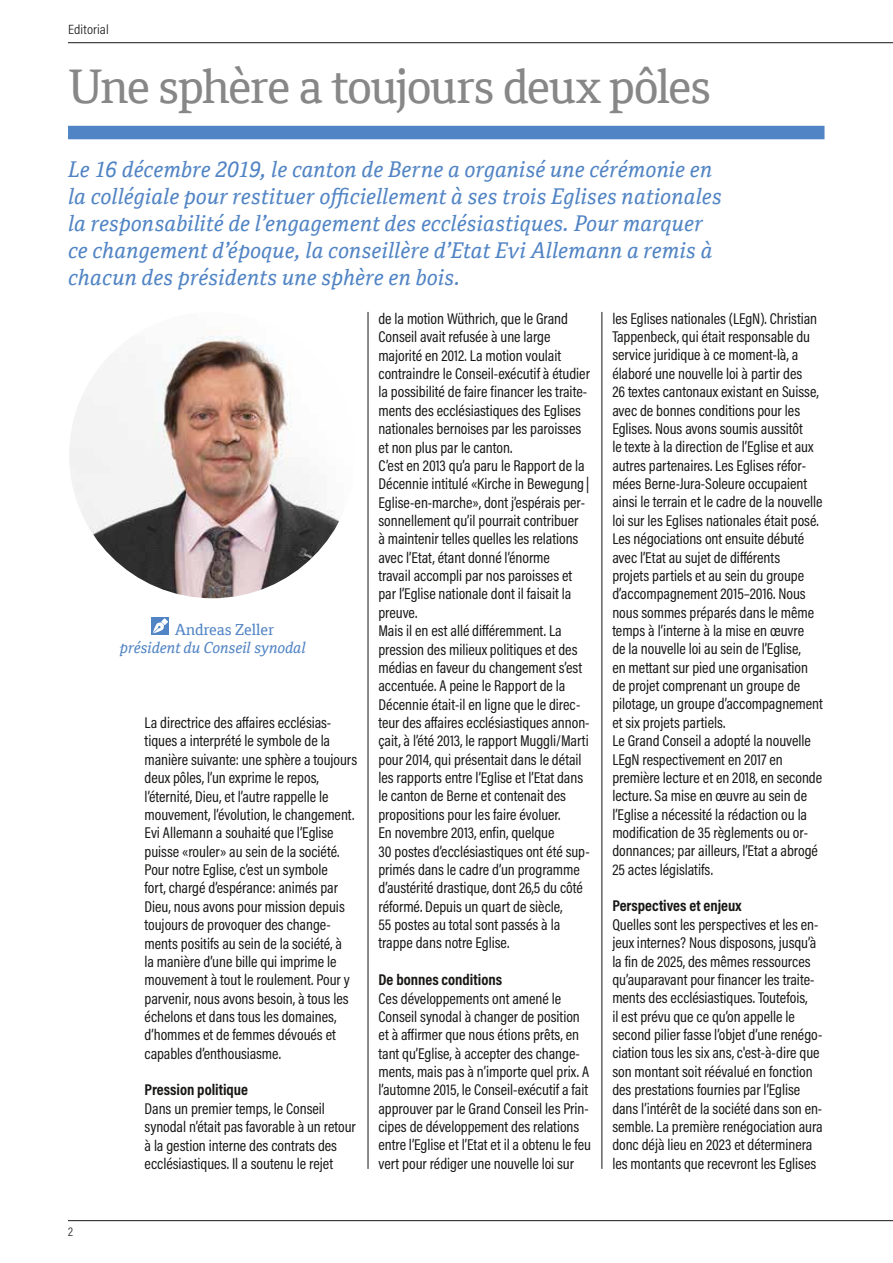
<style>
.page{position:relative;width:893px;height:1263px;background:#fff}
.page>*{position:absolute;margin:0;border:0;box-sizing:border-box;transform-origin:0 0}
.t1{font:46.5px "Cordale";letter-spacing:-.035em;color:#868786}
.t2{font:italic 21.75px/27px "Cordale";letter-spacing:.01em;color:#5184c4}
.t3{font:15.75px/18.3px "Acumin Pro Cond";letter-spacing:-.005em;color:#181716}
.t4{font:700 15.75px "Acumin Pro Cond";letter-spacing:-.005em;color:#181716}
.t5{font:italic 15.3px "Cordale";color:#5184c4}
.t6{font:15.3px "Cordale";color:#5184c4}
.t7{font:300 13.5px "Acumin Pro Cond";letter-spacing:.01em;color:#181716;scale:1.1 1}
.t8{font:300 12.75px "Acumin Pro Cond";color:#181716}
</style>
<div class="page">
<hr style="left:68px;top:1220px;width:825px;height:1px;background:#181716">
<hr style="left:68px;top:42px;width:825px;height:1px;background:#181716">
<img style="left:69px;top:312px;width:286px;height:286px;border-radius:143px">
<div style="left:68px;top:126px;width:756px;height:13px;background:#5184c4"></div>
<div style="left:151px;top:617px;width:18px;height:17px;background:#5184c4"></div>
<svg style="left:152px;top:622px;width:12px;height:12px"></svg>
<svg style="left:161px;top:618px;width:7px;height:7px"></svg>
<hr style="left:368px;top:312px;width:1px;height:857px;background:#181716">
<hr style="left:602px;top:312px;width:1px;height:857px;background:#181716">
<p class="t7" style="left:68px;top:21px;width:39px">Editorial</p>
<h1 class="t1" style="left:68px;top:60px;width:645px">Une sphère a toujours deux pôles</h1>
<p class="t2" style="left:68px;top:156px;width:655px">Le 16 décembre 2019, le canton de Berne a organisé une cérémonie en la collégiale pour restituer officiellement à ses trois Eglises nationales la responsabilité de l’engagement des ecclésiastiques. Pour marquer ce changement d’époque, la conseillère d’Etat Evi Allemann a remis à chacun des présidents une sphère en bois.</p>
<p class="t8" style="left:68px;top:1224px;width:6px">2</p>
<p class="t6" style="left:175px;top:620px;width:101px">Andreas Zeller</p>
<p class="t5" style="left:120px;top:639px;width:187px">président du Conseil synodal</p>
<p class="t3" style="left:145px;top:713px;width:214px">La directrice des affaires ecclésias&shy;tiques a interprété le symbole de la manière suivante: une sphère a toujours deux pôles, l’un exprime le repos, l’éternité, Dieu, et l’autre rappelle le mouvement, l’évolution, le changement.<br>Evi Allemann a souhaité que l’Eglise puisse «rouler» au sein de la société.<br>Pour notre Eglise, c’est un symbole<br>fort, chargé d’espérance: animés par Dieu, nous avons pour mission depuis toujours de provoquer des change&shy;ments positifs au sein de la société, à<br>la manière d’une bille qui imprime le mouvement à tout le roulement. Pour y parvenir, nous avons besoin, à tous les échelons et dans tous les domaines, d’hommes et de femmes dévoués et capables d’enthousiasme.</p>
<p class="t4" style="left:145px;top:1079px;width:105px">Pression politique</p>
<p class="t3" style="left:145px;top:1099px;width:213px">Dans un premier temps, le Conseil synodal n’était pas favorable à un retour à la gestion interne des contrats des ecclésiastiques. Il a soutenu le rejet</p>
<p class="t3" style="left:378px;top:309px;width:213px">de la motion Wüthrich, que le Grand Conseil avait refusée à une large majorité en 2012. La motion voulait contraindre le Conseil-exécutif à étudier la possibilité de faire financer les traite&shy;ments des ecclésiastiques des Eglises nationales bernoises par les paroisses et non plus par le canton.<br>C’est en 2013 qu’a paru le Rapport de la Décennie intitulé «Kirche in Bewegung | Eglise-en-marche», dont j’espérais per&shy;sonnellement qu’il pourrait contribuer<br>à maintenir telles quelles les relations avec l’Etat, étant donné l’énorme<br>travail accompli par nos paroisses et par l’Eglise nationale dont il faisait la preuve.<br>Mais il en est allé différemment. La pression des milieux politiques et des médias en faveur du changement s’est accentuée. A peine le Rapport de la Décennie était-il en ligne que le direc&shy;teur des affaires ecclésiastiques annon&shy;çait, à l’été 2013, le rapport Muggli/Marti pour 2014, qui présentait dans le détail les rapports entre l’Eglise et l’Etat dans le canton de Berne et contenait des propositions pour les faire évoluer.<br>En novembre 2013, enfin, quelque<br>30 postes d’ecclésiastiques ont été sup&shy;primés dans le cadre d’un programme d’austérité drastique, dont 26,5 du côté réformé. Depuis un quart de siècle,<br>55 postes au total sont passés à la trappe dans notre Eglise.</p>
<p class="t4" style="left:378px;top:969px;width:125px">De bonnes conditions</p>
<p class="t3" style="left:378px;top:988px;width:214px">Ces développements ont amené le Conseil synodal à changer de position et à affirmer que nous étions prêts, en tant qu’Eglise, à accepter des change&shy;ments, mais pas à n’importe quel prix. A l’automne 2015, le Conseil-exécutif a fait approuver par le Grand Conseil les Prin&shy;cipes de développement des relations entre l’Eglise et l’Etat et il a obtenu le feu vert pour rédiger une nouvelle loi sur</p>
<p class="t3" style="left:612px;top:309px;width:212px">les Eglises nationales (LEgN). Christian Tappenbeck, qui était responsable du service juridique à ce moment-là, a élaboré une nouvelle loi à partir des<br>26 textes cantonaux existant en Suisse, avec de bonnes conditions pour les Eglises. Nous avons soumis aussitôt<br>le texte à la direction de l’Eglise et aux autres partenaires. Les Eglises réfor&shy;mées Berne-Jura-Soleure occupaient ainsi le terrain et le cadre de la nouvelle loi sur les Eglises nationales était posé.<br>Les négociations ont ensuite débuté avec l’Etat au sujet de différents<br>projets partiels et au sein du groupe d’accompagnement 2015–2016. Nous nous sommes préparés dans le même temps à l’interne à la mise en œuvre<br>de la nouvelle loi au sein de l’Eglise,<br>en mettant sur pied une organisation de projet comprenant un groupe de pilotage, un groupe d’accompagnement et six projets partiels.<br>Le Grand Conseil a adopté la nouvelle LEgN respectivement en 2017 en première lecture et en 2018, en seconde lecture. Sa mise en œuvre au sein de l’Eglise a nécessité la rédaction ou la modification de 35 règlements ou or&shy;donnances; par ailleurs, l’Etat a abrogé 25 actes législatifs.</p>
<p class="t4" style="left:612px;top:896px;width:131px">Perspectives et enjeux</p>
<p class="t3" style="left:612px;top:915px;width:212px">Quelles sont les perspectives et les en&shy;jeux internes? Nous disposons, jusqu’à la fin de 2025, des mêmes ressources qu’auparavant pour financer les traite&shy;ments des ecclésiastiques. Toutefois,<br>il est prévu que ce qu’on appelle le second pilier fasse l’objet d’une renégo&shy;ciation tous les six ans, c'est-à-dire que son montant soit réévalué en fonction des prestations fournies par l’Eglise dans l’intérêt de la société dans son en&shy;semble. La première renégociation aura donc déjà lieu en 2023 et déterminera les montants que recevront les Eglises</p>
</div>
